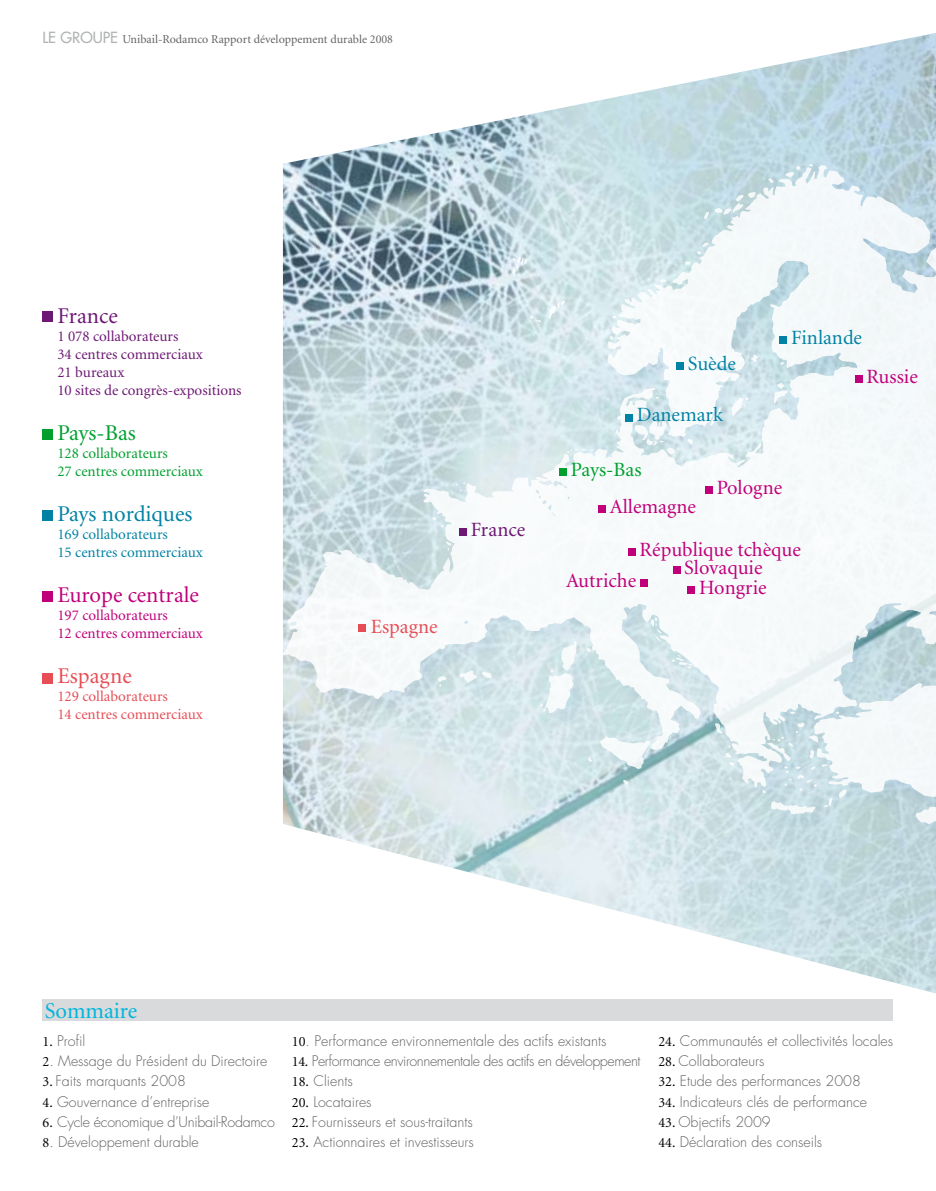
<style>
.page{position:relative;width:936px;height:1191px;background:#fff}
.page>*{position:absolute;margin:0;border:0;box-sizing:border-box;transform-origin:0 0}
.t1{font:22.5px "Minion";color:#c0007b}
.t2{font:22.5px "Minion";letter-spacing:-.005em;color:#0082a4}
.t3{font:22.5px "Minion";color:#00b5dd}
.t4{font:22.5px "Minion";letter-spacing:-.005em;color:#00a02f}
.t5{font:22.5px "Minion";color:#e74d55}
.t6{font:22.5px "Minion";color:#6d1874}
.t7{font:20.25px/43.3px "Minion";color:#c0007b}
.t8{font:20.25px "Minion";color:#0082a4}
.t9{font:20.25px "Minion";letter-spacing:-.005em;color:#00a02f}
.t10{font:20.25px "Minion";color:#e74d55}
.t11{font:20.25px "Minion";color:#6d1874}
.t12{font:15px/18px "Minion";color:#6d1874}
.t13{font:15px/18px "Minion";color:#00a02f}
.t14{font:15px/18px "Minion";color:#0082a4}
.t15{font:15px/18px "Minion";color:#c0007b}
.t16{font:15px/18px "Minion";color:#e74d55}
.t17{font:300 14.25px "Futura";color:#616264}
.t18{font:300 14.25px "Futura";letter-spacing:-.03em;color:#616264}
.t19{font:300 14.25px "Futura";letter-spacing:-.02em;color:#616264}
.t20{font:12px "Minion";color:#616264}
.s1{font-family:"Futura";font-size:15px;color:#b1b3b4}
.s2{font-family:"Minion";font-weight:400;color:#000}
</style>
<div class="page">
<img style="left:283px;top:33px;width:652px;height:960px">
<div style="left:43px;top:999px;width:850px;height:21px;background:#d9dadb"></div>
<div style="left:284px;top:166px;width:651px;height:675px;background:#004c99;opacity:.07"></div>
<svg style="left:282px;top:164px;width:653px;height:660px"></svg>
<div style="left:459px;top:528px;width:8px;height:8px;background:#6d1874"></div>
<div style="left:559px;top:468px;width:8px;height:7px;background:#00a02f"></div>
<div style="left:598px;top:505px;width:8px;height:7px;background:#c0007b"></div>
<div style="left:628px;top:548px;width:7px;height:8px;background:#c0007b"></div>
<div style="left:640px;top:579px;width:8px;height:7px;background:#c0007b"></div>
<div style="left:672px;top:566px;width:8px;height:8px;background:#c0007b"></div>
<div style="left:687px;top:586px;width:8px;height:7px;background:#c0007b"></div>
<div style="left:705px;top:486px;width:7px;height:8px;background:#c0007b"></div>
<div style="left:855px;top:375px;width:7px;height:7px;background:#c0007b"></div>
<div style="left:625px;top:414px;width:8px;height:7px;background:#0082a4"></div>
<div style="left:676px;top:362px;width:8px;height:8px;background:#0082a4"></div>
<div style="left:779px;top:336px;width:8px;height:8px;background:#0082a4"></div>
<div style="left:358px;top:624px;width:8px;height:8px;background:#e74d55"></div>
<div style="left:43px;top:311px;width:10px;height:11px;background:#6d1874"></div>
<div style="left:43px;top:429px;width:10px;height:11px;background:#00a02f"></div>
<div style="left:43px;top:510px;width:10px;height:11px;background:#0082a4"></div>
<div style="left:43px;top:591px;width:10px;height:11px;background:#c0007b"></div>
<div style="left:43px;top:672px;width:10px;height:11px;background:#e74d55"></div>
<p class="t20" style="left:43px;top:33px;width:352px"><span class="s1">LE GROUPE</span> Unibail-Rodamco Rapport développement durable 2008</p>
<h1 class="t6" style="left:57px;top:305px;width:62px">France</h1>
<p class="t12" style="left:57px;top:328px;width:186px">1 078 collaborateurs<br>34 centres commerciaux<br>21 bureaux<br>10 sites de congrès-expositions</p>
<h1 class="t4" style="left:57px;top:422px;width:80px">Pays-Bas</h1>
<p class="t13" style="left:57px;top:445px;width:147px">128 collaborateurs<br>27 centres commerciaux</p>
<h1 class="t2" style="left:57px;top:503px;width:137px">Pays nordiques</h1>
<p class="t14" style="left:57px;top:526px;width:147px">169 collaborateurs<br>15 centres commerciaux</p>
<h1 class="t1" style="left:57px;top:584px;width:143px">Europe centrale</h1>
<p class="t15" style="left:57px;top:607px;width:147px">197 collaborateurs<br>12 centres commerciaux</p>
<h1 class="t5" style="left:57px;top:665px;width:76px">Espagne</h1>
<p class="t16" style="left:57px;top:688px;width:147px">129 collaborateurs<br>14 centres commerciaux</p>
<h2 class="t10" style="left:371px;top:616px;width:68px">Espagne</h2>
<h2 class="t11" style="left:471px;top:519px;width:56px">France</h2>
<h2 class="t8" style="left:688px;top:353px;width:49px">Suède</h2>
<h2 class="t8" style="left:637px;top:405px;width:88px">Danemark</h2>
<h2 class="t8" style="left:791px;top:327px;width:72px">Finlande</h2>
<h2 class="t7" style="left:866px;top:355px;width:53px">Russie</h2>
<h2 class="t9" style="left:571px;top:459px;width:72px">Pays-Bas</h2>
<h2 class="t7" style="left:639px;top:485px;width:163px;text-indent:-30px">Allemagne<br>République tchèque</h2>
<h2 class="t7" style="left:566px;top:560px;width:72px">Autriche</h2>
<h2 class="t7" style="left:716px;top:466px;width:67px">Pologne</h2>
<h2 class="t7" style="left:684px;top:559px;width:84px;line-height:19.5px;text-align:right">Slovaquie<br>Hongrie</h2>
<h1 class="t3" style="left:45px;top:999px;width:94px">Sommaire</h1>
<p class="t17" style="left:43px;top:1032px;width:44px"><span class="s2">1.</span> Profil</p>
<p class="t17" style="left:43px;top:1052px;width:226px"><span class="s2">2</span>. Message du Président du Directoire</p>
<p class="t17" style="left:43px;top:1072px;width:145px"><span class="s2">3.</span> Faits marquants 2008</p>
<p class="t17" style="left:43px;top:1092px;width:168px"><span class="s2">4.</span> Gouvernance d’entreprise</p>
<p class="t19" style="left:43px;top:1113px;width:234px"><span class="s2">6.</span> Cycle économique d’Unibail-Rodamco</p>
<p class="t17" style="left:43px;top:1133px;width:158px"><span class="s2">8</span>. Développement durable</p>
<p class="t17" style="left:292px;top:1032px;width:316px"><span class="s2">10</span>. Performance environnementale des actifs existants</p>
<p class="t18" style="left:292px;top:1052px;width:350px"><span class="s2">14.</span> Performance environnementale des actifs en développement</p>
<p class="t17" style="left:292px;top:1072px;width:62px"><span class="s2">18.</span> Clients</p>
<p class="t17" style="left:292px;top:1092px;width:81px"><span class="s2">20.</span> Locataires</p>
<p class="t17" style="left:292px;top:1113px;width:182px"><span class="s2">22.</span> Fournisseurs et sous-traitants</p>
<p class="t17" style="left:292px;top:1133px;width:183px"><span class="s2">23.</span> Actionnaires et investisseurs</p>
<p class="t17" style="left:658px;top:1032px;width:236px"><span class="s2">24.</span> Communautés et collectivités locales</p>
<p class="t17" style="left:658px;top:1052px;width:107px"><span class="s2">28.</span> Collaborateurs</p>
<p class="t17" style="left:658px;top:1072px;width:204px"><span class="s2">32.</span> Etude des performances 2008</p>
<p class="t17" style="left:658px;top:1092px;width:210px"><span class="s2">34.</span> Indicateurs clés de performance</p>
<p class="t17" style="left:658px;top:1113px;width:114px"><span class="s2">43.</span> Objectifs 2009</p>
<p class="t17" style="left:658px;top:1133px;width:165px"><span class="s2">44.</span> Déclaration des conseils</p>
</div>
